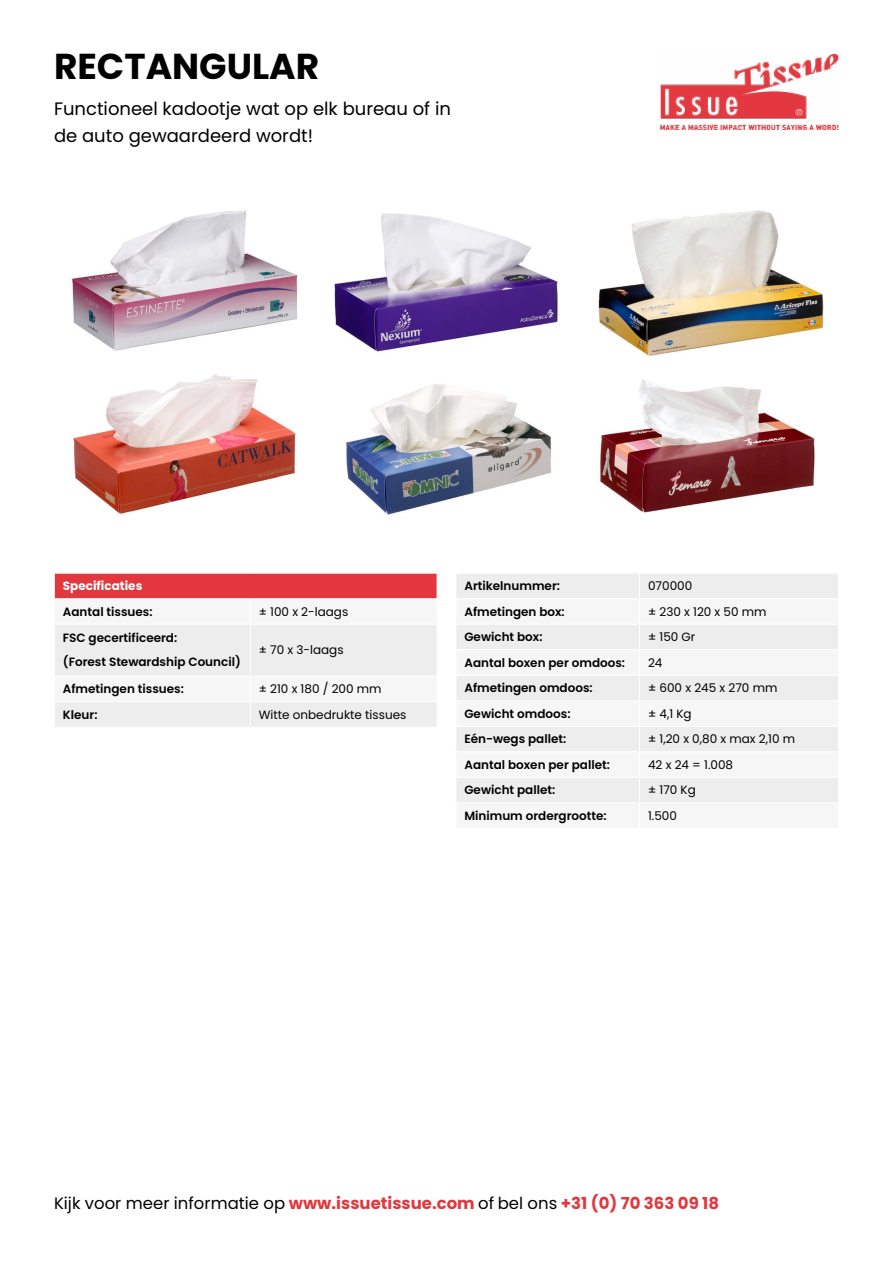
<style>
.page{position:relative;width:893px;height:1263px;background:#fff}
.page>*{position:absolute;margin:0;border:0;box-sizing:border-box;transform-origin:0 0}
.t1{font:700 36px "Poppins";color:#000}
.t2{font:18px/27px "Poppins";color:#000}
.t3{font:700 16.5px "Poppins";color:#e3373e}
.t4{font:600 12px/24px "Poppins";color:#000}
.t5{font:12px "Poppins";color:#000}
.t6{font:700 12px "Poppins";color:#fff}
.s1{font-weight:400;color:#000}
</style>
<div class="page">
<svg style="left:54px;top:574px;width:383px;height:153px"></svg>
<div style="left:456px;top:574px;width:382px;height:24px;background:#ededed"></div>
<svg style="left:456px;top:625px;width:382px;height:177px;fill:#ededed"></svg>
<hr style="left:455px;top:649px;width:184px;height:1px;background:#fff">
<hr style="left:639px;top:649px;width:200px;height:1px;background:#fff">
<hr style="left:455px;top:675px;width:184px;height:1px;background:#fff">
<hr style="left:639px;top:675px;width:200px;height:1px;background:#fff">
<hr style="left:455px;top:700px;width:184px;height:1px;background:#fff">
<hr style="left:639px;top:700px;width:200px;height:1px;background:#fff">
<hr style="left:455px;top:726px;width:184px;height:1px;background:#fff">
<hr style="left:639px;top:726px;width:200px;height:1px;background:#fff">
<hr style="left:455px;top:751px;width:184px;height:1px;background:#fff">
<hr style="left:639px;top:751px;width:200px;height:1px;background:#fff">
<hr style="left:455px;top:777px;width:184px;height:1px;background:#fff">
<hr style="left:639px;top:777px;width:200px;height:1px;background:#fff">
<svg style="left:639px;top:574px;width:1px;height:228px"></svg>
<img style="left:72px;top:210px;width:226px;height:141px">
<img style="left:334px;top:213px;width:224px;height:139px">
<img style="left:598px;top:210px;width:226px;height:146px">
<img style="left:73px;top:374px;width:223px;height:141px">
<img style="left:346px;top:384px;width:206px;height:131px">
<img style="left:599px;top:380px;width:216px;height:133px">
<img style="left:659px;top:53px;width:180px;height:78px">
<h1 class="t1" style="left:54px;top:46px;width:267px">RECTANGULAR</h1>
<h2 class="t2" style="left:54px;top:95px;width:398px">Functioneel kadootje wat op elk bureau of in de auto gewaardeerd wordt!</h2>
<p class="t6" style="left:63px;top:579px;width:81px">Specificaties</p>
<p class="t4" style="left:63px;top:599px;width:91px">Aantal tissues:</p>
<p class="t5" style="left:259px;top:604px;width:91px">± 100 x 2-laags</p>
<p class="t4" style="left:63px;top:626px;width:180px">FSC gecertificeerd:<br>(Forest Stewardship Council)</p>
<p class="t5" style="left:259px;top:643px;width:86px">± 70 x 3-laags</p>
<p class="t4" style="left:63px;top:677px;width:123px">Afmetingen tissues:</p>
<p class="t5" style="left:259px;top:682px;width:124px">± 210 x 180 / 200 mm</p>
<p class="t4" style="left:63px;top:702px;width:36px">Kleur:</p>
<p class="t5" style="left:259px;top:707px;width:149px">Witte onbedrukte tissues</p>
<p class="t4" style="left:464px;top:574px;width:97px">Artikelnummer:</p>
<p class="t5" style="left:648px;top:579px;width:46px">070000</p>
<p class="t4" style="left:464px;top:599px;width:102px">Afmetingen box:</p>
<p class="t5" style="left:648px;top:604px;width:120px">± 230 x 120 x 50 mm</p>
<p class="t4" style="left:464px;top:625px;width:80px">Gewicht box:</p>
<p class="t5" style="left:648px;top:630px;width:49px">± 150 Gr</p>
<p class="t4" style="left:464px;top:650px;width:162px">Aantal boxen per omdoos:</p>
<p class="t5" style="left:648px;top:655px;width:16px">24</p>
<p class="t4" style="left:464px;top:676px;width:130px">Afmetingen omdoos:</p>
<p class="t5" style="left:648px;top:681px;width:131px">± 600 x 245 x 270 mm</p>
<p class="t4" style="left:464px;top:701px;width:108px">Gewicht omdoos:</p>
<p class="t5" style="left:648px;top:706px;width:45px">± 4,1 Kg</p>
<p class="t4" style="left:464px;top:727px;width:103px">Eén-wegs pallet:</p>
<p class="t5" style="left:648px;top:732px;width:149px">± 1,20 x 0,80 x max 2,10 m</p>
<p class="t4" style="left:464px;top:752px;width:147px">Aantal boxen per pallet:</p>
<p class="t5" style="left:648px;top:757px;width:87px">42 x 24 = 1.008</p>
<p class="t4" style="left:464px;top:778px;width:92px">Gewicht pallet:</p>
<p class="t5" style="left:648px;top:783px;width:49px">± 170 Kg</p>
<p class="t4" style="left:464px;top:803px;width:144px">Minimum ordergrootte:</p>
<p class="t5" style="left:648px;top:808px;width:30px">1.500</p>
<h3 class="t3" style="left:54px;top:1193px;width:667px"><span class="s1">Kijk voor meer informatie op</span> www.issuetissue.com <span class="s1">of bel ons</span> +31 (0) 70 363 09 18</h3>
</div>
